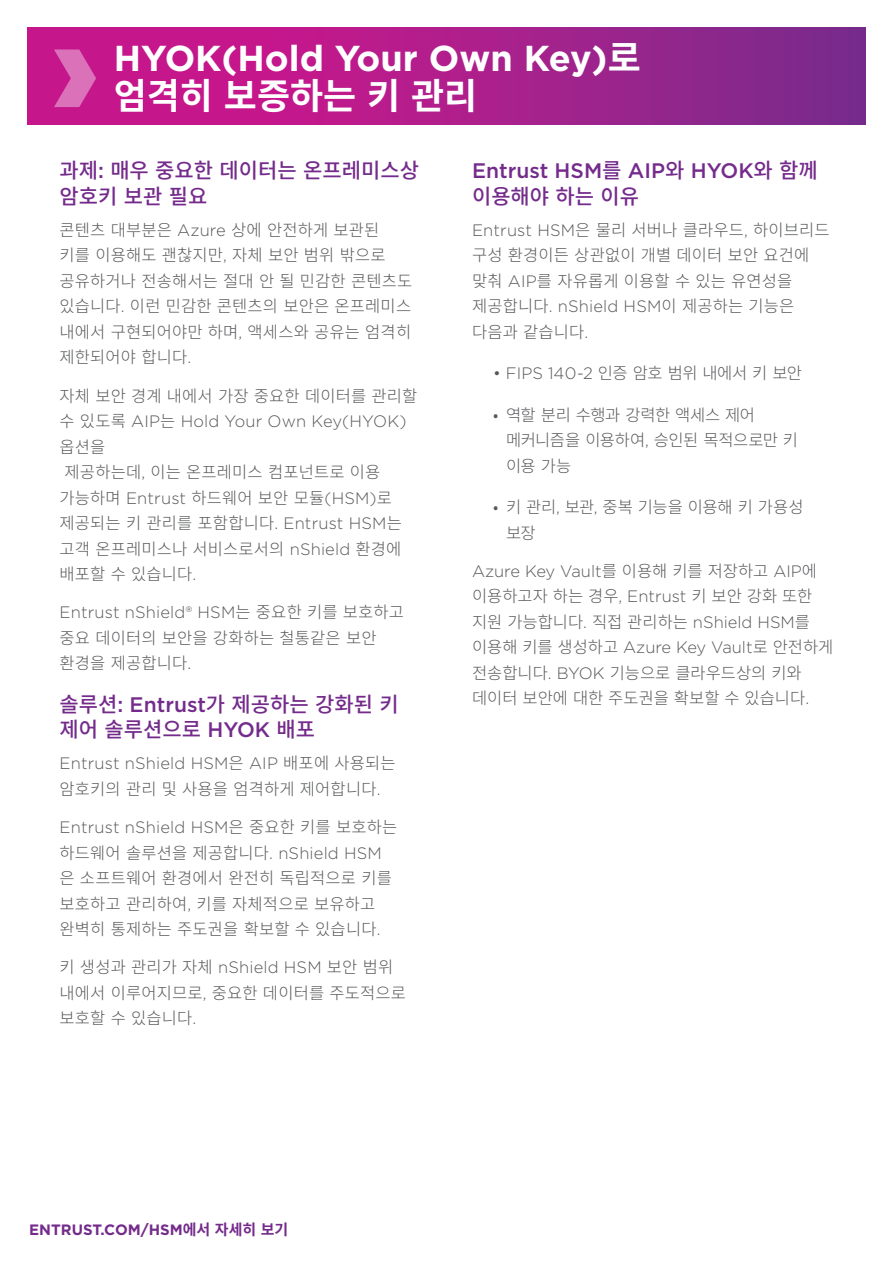
<style>
.page{position:relative;width:893px;height:1263px;background:#fff}
.page>*{position:absolute;margin:0;border:0;box-sizing:border-box;transform-origin:0 0}
.t1{font:700 36px "Gotham";color:#fff}
.t2{font:700 36px "Noto Sans CJ Kkr";color:#fff}
.t3{font:500 21px/25.5px "Noto Sans CJ Kkr";color:#742b8b}
.t4{font:500 21px "Gotham";color:#742b8b}
.t5{font:300 16.5px/25.5px "Noto Sans CJ Kkr";letter-spacing:.01em;color:#57585a}
.t6{font:300 16.5px "Gotham";letter-spacing:.01em;color:#57585a}
.t7{font:300 16.5px/25.5px "Noto Sans CJ Kkr";letter-spacing:-.025em;color:#57585a}
.t8{font:300 16.5px "Noto Sans CJ Kkr";letter-spacing:-.03em;color:#57585a}
.t9{font:300 16.5px/25.5px "Noto Sans CJ Kkr";letter-spacing:-.01em;color:#57585a}
.t10{font:700 15px "Gotham";color:#742b8b}
.s1{font-family:"Noto Sans CJ Kkr"}
.s2{font-family:"Gotham"}
</style>
<div class="page">
<svg style="left:27px;top:27px;width:839px;height:98px;background:#a91e8b"></svg>
<svg style="left:54px;top:50px;width:42px;height:57px;background:#d24da7"></svg>
<h1 class="t1" style="left:114px;top:35px;width:529px">HYOK(Hold Your Own Key)<span class="s1">로</span></h1>
<h1 class="t2" style="left:114px;top:75px;width:365px">엄격히 보증하는 키 관리</h1>
<p class="t3" style="left:60px;top:158px;width:361px">과제<span class="s2">:</span> 매우 중요한 데이터는 온프레미스상 암호키 보관 필요</p>
<p class="t5" style="left:60px;top:217px;width:354px">콘텐츠 대부분은 <span class="s2">Azure</span> 상에 안전하게 보관된 키를 이용해도 괜찮지만<span class="s2">,</span> 자체 보안 범위 밖으로 공유하거나 전송해서는 절대 안 될 민감한 콘텐츠도 있습니다<span class="s2">.</span> 이런 민감한 콘텐츠의 보안은 온프레미스 내에서 구현되어야만 하며<span class="s2">,</span> 액세스와 공유는 엄격히 제한되어야 합니다<span class="s2">.</span></p>
<p class="t5" style="left:60px;top:383px;width:359px">자체 보안 경계 내에서 가장 중요한 데이터를 관리할</p>
<p class="t6" style="left:60px;top:411px;width:348px"><span class="s1">수 있도록</span> AIP<span class="s1">는</span> Hold Your Own Key(HYOK)</p>
<p class="t5" style="left:60px;top:434px;width:47px">옵션을</p>
<p class="t5" style="left:65px;top:460px;width:317px">제공하는데<span class="s2">,</span> 이는 온프레미스 컴포넌트로 이용</p>
<p class="t5" style="left:60px;top:485px;width:334px">가능하며 <span class="s2">Entrust</span> 하드웨어 보안 모듈<span class="s2">(HSM)</span>로</p>
<p class="t5" style="left:60px;top:510px;width:344px">제공되는 키 관리를 포함합니다<span class="s2">. Entrust HSM</span>는</p>
<p class="t5" style="left:60px;top:536px;width:343px">고객 온프레미스나 서비스로서의 <span class="s2">nShield</span> 환경에</p>
<p class="t5" style="left:60px;top:561px;width:138px">배포할 수 있습니다<span class="s2">.</span></p>
<p class="t6" style="left:60px;top:602px;width:346px">Entrust nShield® HSM<span class="s1">는 중요한 키를 보호하고</span></p>
<p class="t5" style="left:60px;top:625px;width:318px">중요 데이터의 보안을 강화하는 철통같은 보안 환경을 제공합니다<span class="s2">.</span></p>
<p class="t3" style="left:60px;top:692px;width:341px">솔루션<span class="s2">: Entrust</span>가 제공하는 강화된 키 제어 솔루션으로 <span class="s2">HYOK</span> 배포</p>
<p class="t6" style="left:60px;top:753px;width:338px">Entrust nShield HSM<span class="s1">은</span> AIP <span class="s1">배포에 사용되는</span></p>
<p class="t5" style="left:60px;top:776px;width:322px">암호키의 관리 및 사용을 엄격하게 제어합니다<span class="s2">.</span></p>
<p class="t6" style="left:60px;top:817px;width:339px">Entrust nShield HSM<span class="s1">은 중요한 키를 보호하는</span></p>
<p class="t5" style="left:60px;top:840px;width:334px">하드웨어 솔루션을 제공합니다<span class="s2">. nShield HSM </span>은 소프트웨어 환경에서 완전히 독립적으로 키를 보호하고 관리하여<span class="s2">,</span> 키를 자체적으로 보유하고 완벽히 통제하는 주도권을 확보할 수 있습니다<span class="s2">.</span></p>
<p class="t5" style="left:60px;top:955px;width:348px">키 생성과 관리가 자체 <span class="s2">nShield HSM</span> 보안 범위 내에서 이루어지므로<span class="s2">,</span> 중요한 데이터를 주도적으로 보호할 수 있습니다<span class="s2">.</span></p>
<p class="t4" style="left:472px;top:157px;width:347px">Entrust HSM<span class="s1">를</span> AIP<span class="s1">와</span> HYOK<span class="s1">와 함께</span></p>
<p class="t3" style="left:472px;top:184px;width:169px">이용해야 하는 이유</p>
<p class="t5" style="left:472px;top:217px;width:359px"><span class="s2">Entrust HSM</span>은 물리 서버나 클라우드<span class="s2">,</span> 하이브리드 구성 환경이든 상관없이 개별 데이터 보안 요건에 맞춰 <span class="s2">AIP</span>를 자유롭게 이용할 수 있는 유연성을 제공합니다<span class="s2">. nShield HSM</span>이 제공하는 기능은 다음과 같습니다<span class="s2">.</span></p>
<p class="t8" style="left:493px;top:364px;width:310px"><span class="s2">• FIPS 140-2</span> 인증 암호 범위 내에서 키 보안</p>
<p class="t7" style="left:506px;top:402px;width:294px;text-indent:-13px">• 역할 분리 수행과 강력한 액세스 제어 메커니즘을 이용하여<span class="s2">,</span> 승인된 목적으로만 키 이용 가능</p>
<p class="t9" style="left:506px;top:495px;width:299px;text-indent:-13px">• 키 관리<span class="s2">,</span> 보관<span class="s2">,</span> 중복 기능을 이용해 키 가용성 보장</p>
<p class="t6" style="left:472px;top:561px;width:347px">Azure Key Vault<span class="s1">를 이용해 키를 저장하고</span> AIP<span class="s1">에</span></p>
<p class="t5" style="left:472px;top:584px;width:363px">이용하고자 하는 경우<span class="s2">, Entrust</span> 키 보안 강화 또한 지원 가능합니다<span class="s2">.</span> 직접 관리하는 <span class="s2">nShield HSM</span>를 이용해 키를 생성하고 <span class="s2">Azure Key Vault</span>로 안전하게 전송합니다<span class="s2">. BYOK</span> 기능으로 클라우드상의 키와 데이터 보안에 대한 주도권을 확보할 수 있습니다<span class="s2">.</span></p>
<p class="t10" style="left:29px;top:1219px;width:261px">ENTRUST.COM/HSM<span class="s1">에서 자세히 보기</span></p>
</div>
